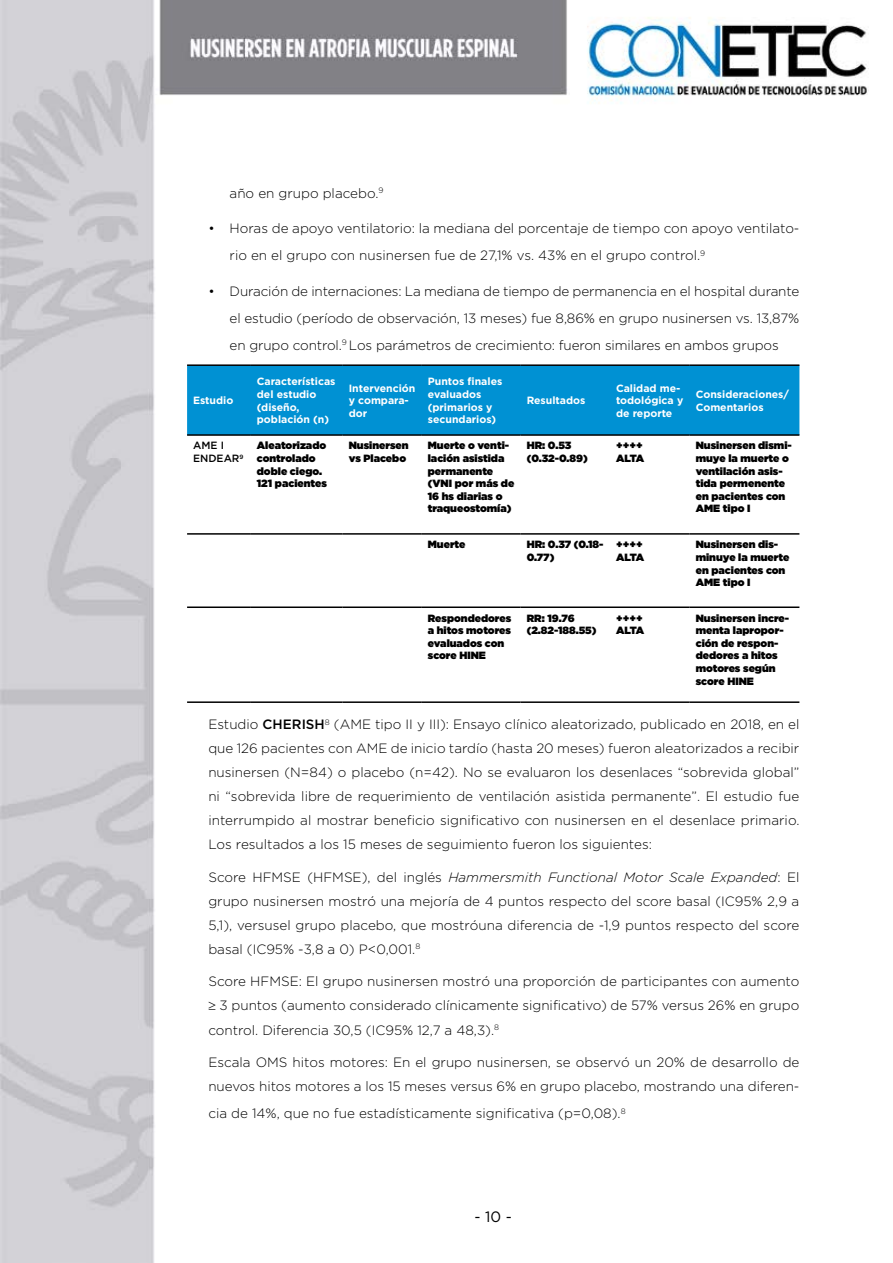
<style>
.page{position:relative;width:893px;height:1263px;background:#fff}
.page>*{position:absolute;margin:0;border:0;box-sizing:border-box;transform-origin:0 0}
.t1{font:15px "Gotham";color:#000}
.t2{font:300 13.5px/24px "Gotham";color:#000;text-align:justify}
.t3{font:900 10.5px/12.6px "Gotham";color:#000}
.t4{font:700 10.5px/12.6px "Gotham";color:#fff}
.t5{font:500 10.5px/12.6px "Gotham";color:#000}
.s1{font-weight:500}
.s2{font-style:italic}
</style>
<div class="page">
<img style="left:0;top:0;width:869px;height:1262px">
<div style="left:187px;top:366px;width:612px;height:68px;background:#0091d3"></div>
<hr style="left:187px;top:364px;width:64px;height:2px;background:#000">
<hr style="left:251px;top:364px;width:92px;height:2px;background:#000">
<hr style="left:343px;top:364px;width:79px;height:2px;background:#000">
<hr style="left:422px;top:364px;width:99px;height:2px;background:#000">
<hr style="left:521px;top:364px;width:89px;height:2px;background:#000">
<hr style="left:610px;top:364px;width:80px;height:2px;background:#000">
<hr style="left:690px;top:364px;width:109px;height:2px;background:#000">
<hr style="left:187px;top:434px;width:64px;height:2px;background:#000">
<hr style="left:251px;top:434px;width:92px;height:2px;background:#000">
<hr style="left:343px;top:434px;width:79px;height:2px;background:#000">
<hr style="left:422px;top:434px;width:99px;height:2px;background:#000">
<hr style="left:521px;top:434px;width:89px;height:2px;background:#000">
<hr style="left:610px;top:434px;width:80px;height:2px;background:#000">
<hr style="left:690px;top:434px;width:109px;height:2px;background:#000">
<hr style="left:187px;top:533px;width:64px;height:2px;background:#000">
<hr style="left:251px;top:533px;width:92px;height:2px;background:#000">
<hr style="left:343px;top:533px;width:79px;height:2px;background:#000">
<hr style="left:422px;top:533px;width:99px;height:2px;background:#000">
<hr style="left:521px;top:533px;width:89px;height:2px;background:#000">
<hr style="left:610px;top:533px;width:80px;height:2px;background:#000">
<hr style="left:690px;top:533px;width:109px;height:2px;background:#000">
<hr style="left:187px;top:606px;width:64px;height:2px;background:#000">
<hr style="left:251px;top:606px;width:92px;height:2px;background:#000">
<hr style="left:343px;top:606px;width:79px;height:2px;background:#000">
<hr style="left:422px;top:606px;width:99px;height:2px;background:#000">
<hr style="left:521px;top:606px;width:89px;height:2px;background:#000">
<hr style="left:610px;top:606px;width:80px;height:2px;background:#000">
<hr style="left:690px;top:606px;width:109px;height:2px;background:#000">
<hr style="left:187px;top:701px;width:64px;height:2px;background:#000">
<hr style="left:251px;top:701px;width:92px;height:2px;background:#000">
<hr style="left:343px;top:701px;width:79px;height:2px;background:#000">
<hr style="left:422px;top:701px;width:99px;height:2px;background:#000">
<hr style="left:521px;top:701px;width:89px;height:2px;background:#000">
<hr style="left:610px;top:701px;width:80px;height:2px;background:#000">
<hr style="left:690px;top:701px;width:109px;height:2px;background:#000">
<p class="t2" style="left:230px;top:181px;width:155px">año en grupo placebo.<sup>9</sup></p>
<p class="t2" style="left:230px;top:215px;width:571px;line-height:27px;text-indent:-21px">• Horas de apoyo ventilatorio: la mediana del porcentaje de tiempo con apoyo ventilato&shy;rio en el grupo con nusinersen fue de 27,1% vs. 43% en el grupo control.<sup>9</sup></p>
<p class="t2" style="left:230px;top:277px;width:571px;line-height:27px;text-indent:-21px">• Duración de internaciones: La mediana de tiempo de permanencia en el hospital durante el estudio (período de observación, 13 meses) fue 8,86% en grupo nusinersen vs. 13,87% en grupo control.<sup>9</sup> Los parámetros de crecimiento: fueron similares en ambos grupos</p>
<p class="t4" style="left:193px;top:394px;width:42px">Estudio</p>
<p class="t4" style="left:257px;top:375px;width:80px">Características del estudio (diseño, población (n)</p>
<p class="t4" style="left:349px;top:381px;width:68px">Intervención y compara&shy;dor</p>
<p class="t4" style="left:428px;top:375px;width:76px">Puntos finales evaluados (primarios y secundarios)</p>
<p class="t4" style="left:527px;top:394px;width:60px">Resultados</p>
<p class="t4" style="left:616px;top:381px;width:69px">Calidad me&shy;todológica y de reporte</p>
<p class="t4" style="left:696px;top:388px;width:95px">Consideraciones/<br>Comentarios</p>
<p class="t5" style="left:193px;top:439px;width:52px">AME I<br>ENDEAR<sup>9</sup></p>
<p class="t3" style="left:257px;top:439px;width:72px">Aleatorizado controlado doble ciego.<br>121 pacientes</p>
<p class="t3" style="left:349px;top:439px;width:61px">Nusinersen vs Placebo</p>
<p class="t3" style="left:428px;top:439px;width:88px">Muerte o venti&shy;lación asistida permanente (VNI por más de<br>16 hs diarias o traqueostomía)</p>
<p class="t3" style="left:527px;top:439px;width:63px">HR: 0.53 (0.32-0.89)</p>
<p class="t3" style="left:616px;top:439px;width:30px">++++<br>ALTA</p>
<p class="t3" style="left:696px;top:439px;width:98px">Nusinersen dismi&shy;muye la muerte o ventilación asis&shy;tida permenente en pacientes con<br>AME tipo I</p>
<p class="t3" style="left:428px;top:538px;width:39px">Muerte</p>
<p class="t3" style="left:527px;top:538px;width:78px">HR: 0.37 (0.18-<br>0.77)</p>
<p class="t3" style="left:616px;top:538px;width:30px">++++<br>ALTA</p>
<p class="t3" style="left:696px;top:538px;width:95px">Nusinersen dis&shy;minuye la muerte en pacientes con<br>AME tipo I</p>
<p class="t3" style="left:428px;top:611px;width:85px">Respondedores a hitos motores evaluados con score HINE</p>
<p class="t3" style="left:527px;top:611px;width:71px">RR: 19.76 (2.82-188.55)</p>
<p class="t3" style="left:616px;top:611px;width:30px">++++<br>ALTA</p>
<p class="t3" style="left:696px;top:611px;width:95px">Nusinersen incre&shy;menta lapropor&shy;ción de respon&shy;dedores a hitos motores según score HINE</p>
<p class="t2" style="left:208px;top:712px;width:593px">Estudio <span class="s1">CHERISH</span><sup>8</sup> (AME tipo II y III): Ensayo clínico aleatorizado, publicado en 2018, en el que 126 pacientes con AME de inicio tardío (hasta 20 meses) fueron aleatorizados a recibir nusinersen (N=84) o placebo (n=42). No se evaluaron los desenlaces “sobrevida global” ni “sobrevida libre de requerimiento de ventilación asistida permanente”. El estudio fue interrumpido al mostrar beneficio significativo con nusinersen en el desenlace primario.<br>Los resultados a los 15 meses de seguimiento fueron los siguientes:</p>
<p class="t2" style="left:208px;top:865px;width:593px">Score HFMSE (HFMSE), del inglés <span class="s2">Hammersmith Functional Motor Scale Expanded</span>: El grupo nusinersen mostró una mejoría de 4 puntos respecto del score basal (IC95% 2,9 a 5,1), versusel grupo placebo, que mostróuna diferencia de -1,9 puntos respecto del score basal (IC95% -3,8 a 0) P&lt;0,001.<sup>8</sup></p>
<p class="t2" style="left:208px;top:969px;width:593px">Score HFMSE: El grupo nusinersen mostró una proporción de participantes con aumento ≥ 3 puntos (aumento considerado clínicamente significativo) de 57% versus 26% en grupo control. Diferencia 30,5 (IC95% 12,7 a 48,3).<sup>8</sup></p>
<p class="t2" style="left:208px;top:1050px;width:593px">Escala OMS hitos motores: En el grupo nusinersen, se observó un 20% de desarrollo de nuevos hitos motores a los 15 meses versus 6% en grupo placebo, mostrando una diferen-</p>
<p class="t2" style="left:208px;top:1101px;width:419px">cia de 14%, que no fue estadísticamente significativa (p=0,08).<sup>8</sup></p>
<p class="t1" style="left:475px;top:1208px;width:39px">- 10 -</p>
</div>
